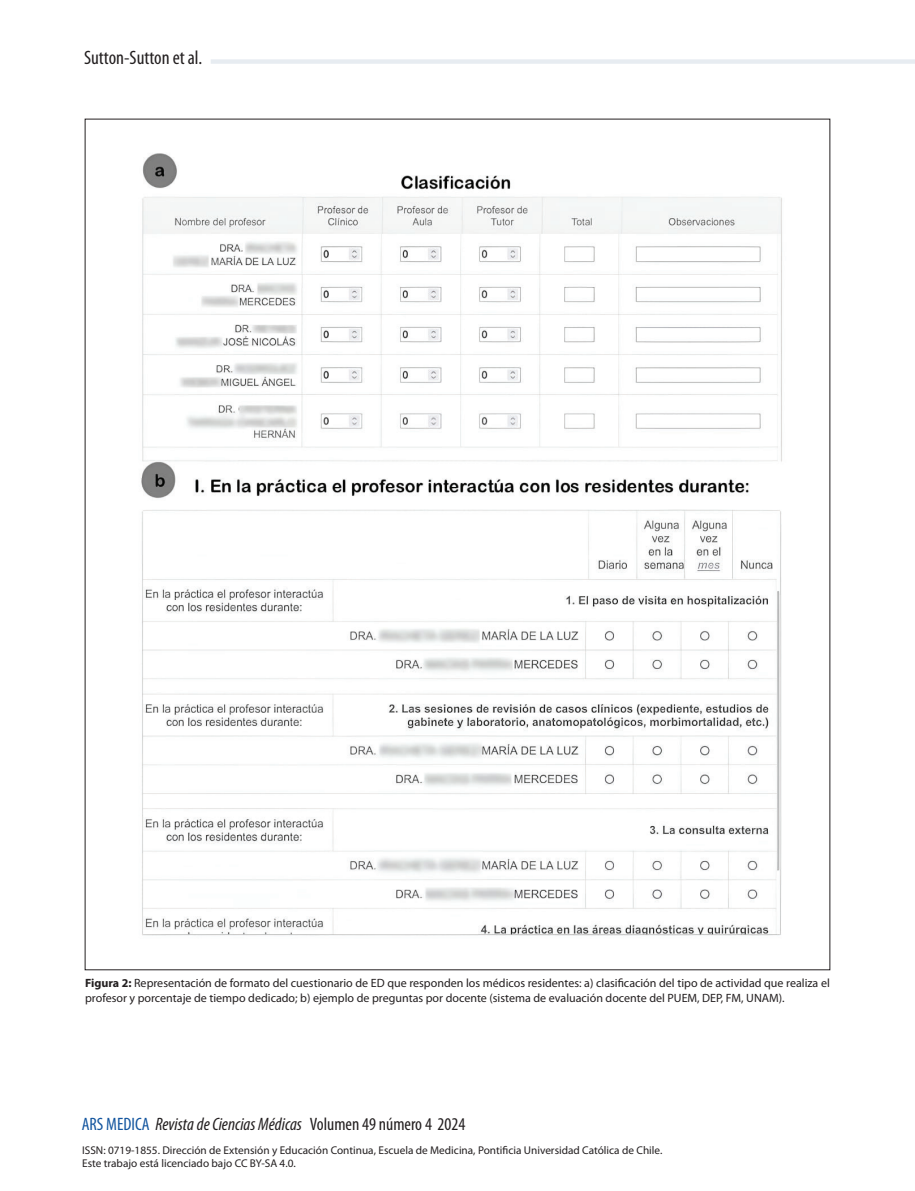
<style>
.page{position:relative;width:915px;height:1191px;background:#fff}
.page>*{position:absolute;margin:0;border:0;box-sizing:border-box;transform-origin:0 0}
.t1{font:condensed 19.5px "Myriad Pro";color:#231f20}
.t2{font:italic condensed 18px "Myriad Pro";color:#231f20}
.t3{font:12px/15px "Myriad Pro";color:#231f20}
.t4{font:11.25px/13.5px "Myriad Pro";color:#231f20}
.s1{font-weight:700}
.s2{font-style:normal;color:#13559f}
.s3{font-style:normal}
</style>
<div class="page">
<div style="left:210px;top:59px;width:704px;height:5px;background:#e7ecf1"></div>
<img style="left:141px;top:153px;width:641px;height:783px">
<h1 class="t1" style="left:84px;top:47px;width:120px">Sutton-Sutton et al.</h1>
<p class="t3" style="left:85px;top:975px;width:746px"><span class="s1">Figura 2:</span> Representación de formato del cuestionario de ED que responden los médicos residentes: a) clasificación del tipo de actividad que realiza el profesor y porcentaje de tiempo dedicado; b) ejemplo de preguntas por docente (sistema de evaluación docente del PUEM, DEP, FM, UNAM).</p>
<h2 class="t2" style="left:82px;top:1113px;width:385px"><span class="s2">ARS MEDICA</span> Revista de Ciencias Médicas <span class="s3">Volumen 49 número 4 2024</span></h2>
<p class="t4" style="left:82px;top:1142px;width:581px">ISSN: 0719-1855. Dirección de Extensión y Educación Continua, Escuela de Medicina, Pontificia Universidad Católica de Chile.<br>Este trabajo está licenciado bajo CC BY-SA 4.0.</p>
</div>
